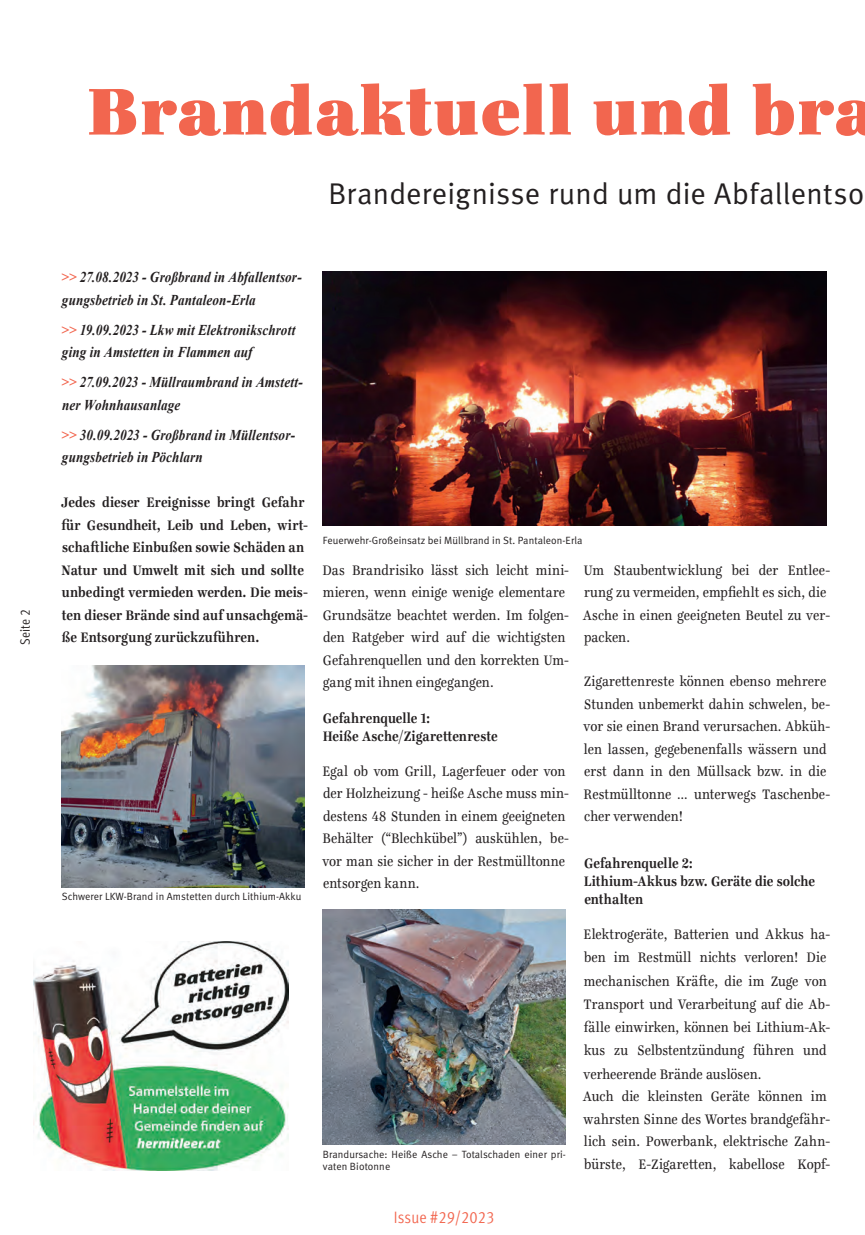
<style>
.page{position:relative;width:865px;height:1235px;background:#fff}
.page>*{position:absolute;margin:0;border:0;box-sizing:border-box;transform-origin:0 0}
.t1{font:900 72px "Ingeborg";letter-spacing:.02em;color:#f2664f}
.t2{font:30px "Meta Normal LF";letter-spacing:.005em;color:#231f20}
.t3{font:16.5px "Meta Cond Normal LF";letter-spacing:.01em;color:#f2664f}
.t4{font:15px/22.5px "Ingeborg";letter-spacing:.005em;color:#231f20;scale:.88 1}
.t5{font:700 15px/22.5px "Ingeborg";letter-spacing:.005em;color:#231f20;scale:.88 1}
.t6{font:italic 700 15px/22.5px "Times New Roman";letter-spacing:.005em;color:#231f20;scale:.88 1}
.t7{font:13.5px "Meta Cond Normal LF";letter-spacing:.01em;color:#231f20}
.t8{font:10.5px/12px "Meta Normal LF";letter-spacing:.01em;color:#231f20}
.s1{color:#f2664f}
</style>
<div class="page">
<img style="left:33px;top:941px;width:256px;height:229px">
<img style="left:323px;top:909px;width:243px;height:236px">
<img style="left:62px;top:666px;width:243px;height:221px">
<img style="left:323px;top:272px;width:504px;height:253px">
<p class="t7" style="left:17px;top:645px;width:37px;rotate:-90deg">Seite 2</p>
<h1 class="t1" style="left:87px;top:65px;width:792px">Brandaktuell und bra</h1>
<h2 class="t2" style="left:328px;top:176px;width:537px">Brandereignisse rund um die Abfallentso</h2>
<p class="t6" style="left:62px;top:265px;width:274px"><span class="s1">&gt;&gt;</span> 27.08.2023 - Großbrand in Abfallentsor&shy;gungsbetrieb in St. Pantaleon-Erla</p>
<p class="t6" style="left:62px;top:318px;width:267px"><span class="s1">&gt;&gt;</span> 19.09.2023 - Lkw mit Elektronikschrott ging in Amstetten in Flammen auf</p>
<p class="t6" style="left:62px;top:370px;width:276px"><span class="s1">&gt;&gt;</span> 27.09.2023 - Müllraumbrand in Amstett&shy;ner Wohnhausanlage</p>
<p class="t6" style="left:62px;top:423px;width:267px"><span class="s1">&gt;&gt;</span> 30.09.2023 - Großbrand in Müllentsor&shy;gungsbetrieb in Pöchlarn</p>
<p class="t5" style="left:61px;top:491px;width:282px">Jedes dieser Ereignisse bringt Gefahr für Gesundheit, Leib und Leben, wirt&shy;schaftliche Einbußen sowie Schäden an Natur und Umwelt mit sich und sollte unbedingt vermieden werden. Die meis&shy;ten dieser Brände sind auf unsachgemä&shy;ße Entsorgung zurückzuführen.</p>
<p class="t8" style="left:62px;top:890px;width:241px">Schwerer LKW-Brand in Amstetten durch Lithium-Akku</p>
<p class="t8" style="left:323px;top:534px;width:261px">Feuerwehr-Großeinsatz bei Müllbrand in St. Pantaleon-Erla</p>
<p class="t4" style="left:322px;top:558px;width:282px">Das Brandrisiko lässt sich leicht mini&shy;mieren, wenn einige wenige elementare Grundsätze beachtet werden. Im folgen&shy;den Ratgeber wird auf die wichtigsten Gefahrenquellen und den korrekten Um&shy;gang mit ihnen eingegangen.</p>
<p class="t5" style="left:323px;top:709px;width:200px;line-height:18px">Gefahrenquelle 1:<br>Heiße Asche/Zigarettenreste</p>
<p class="t4" style="left:322px;top:759px;width:282px">Egal ob vom Grill, Lagerfeuer oder von der Holzheizung - heiße Asche muss min&shy;destens 48 Stunden in einem geeigneten Behälter (“Blechkübel”) auskühlen, be&shy;vor man sie sicher in der Restmülltonne entsorgen kann.</p>
<p class="t8" style="left:323px;top:1148px;width:244px">Brandursache: Heiße Asche – Totalschaden einer pri&shy;vaten Biotonne</p>
<p class="t4" style="left:583px;top:558px;width:283px">Um Staubentwicklung bei der Entlee&shy;rung zu vermeiden, empfiehlt es sich, die<br>Asche in einen geeigneten Beutel zu ver&shy;packen.</p>
<p class="t4" style="left:584px;top:670px;width:282px">Zigarettenreste können ebenso mehrere Stunden unbemerkt dahin schwelen, be&shy;vor sie einen Brand verursachen. Abküh&shy;len lassen, gegebenenfalls wässern und erst dann in den Müllsack bzw. in die Restmülltonne … unterwegs Taschenbe&shy;cher verwenden!</p>
<p class="t5" style="left:584px;top:854px;width:264px;line-height:18px">Gefahrenquelle 2:<br>Lithium-Akkus bzw. Geräte die solche enthalten</p>
<p class="t4" style="left:583px;top:922px;width:283px;line-height:23px">Elektrogeräte, Batterien und Akkus ha&shy;ben im Restmüll nichts verloren! Die mechanischen Kräfte, die im Zuge von Transport und Verarbeitung auf die Ab&shy;fälle einwirken, können bei Lithium-Ak&shy;kus zu Selbstentzündung führen und verheerende Brände auslösen.<br>Auch die kleinsten Geräte können im wahrsten Sinne des Wortes brandgefähr&shy;lich sein. Powerbank, elektrische Zahn&shy;bürste, E-Zigaretten, kabellose Kopf-</p>
<p class="t3" style="left:394px;top:1208px;width:102px">Issue #29/2023</p>
</div>
